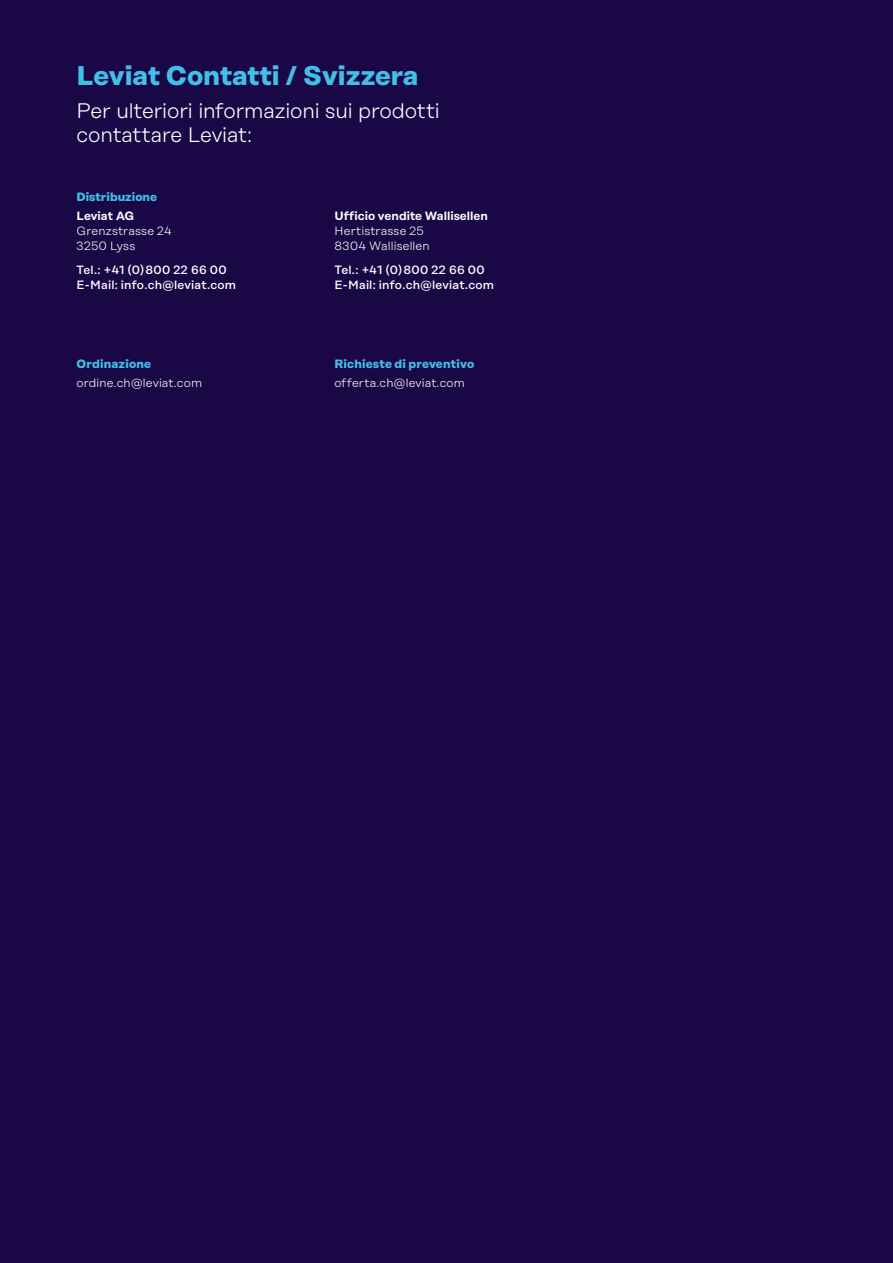
<style>
.page{position:relative;width:893px;height:1263px;background:#1a0746}
.page>*{position:absolute;margin:0;border:0;box-sizing:border-box;transform-origin:0 0}
.t1{font:700 27px "Rational Display";color:#42bfe7}
.t2{font:300 21px/24px "Rational Display";letter-spacing:-.01em;color:#fff}
.t3{font:300 12px/15px "Rational Display";letter-spacing:.015em;color:#fff}
.t4{font:500 12px/15px "Rational Display";letter-spacing:.015em;color:#fff}
.t5{font:700 12px "Rational Display";letter-spacing:.01em;color:#42bfe7}
.t6{font:600 12px "Rational Display";color:#fff}
</style>
<div class="page">
<h1 class="t1" style="left:77px;top:60px;width:343px">Leviat Contatti / Svizzera</h1>
<h2 class="t2" style="left:77px;top:99px;width:365px">Per ulteriori informazioni sui prodotti contattare Leviat:</h2>
<p class="t5" style="left:77px;top:189px;width:82px">Distribuzione</p>
<p class="t6" style="left:77px;top:209px;width:59px">Leviat AG</p>
<p class="t3" style="left:77px;top:224px;width:97px">Grenzstrasse 24<br>3250 Lyss</p>
<p class="t4" style="left:77px;top:262px;width:161px">Tel.: +41 (0) 800 22 66 00<br>E-Mail: info.ch@leviat.com</p>
<p class="t5" style="left:77px;top:356px;width:76px">Ordinazione</p>
<p class="t3" style="left:77px;top:375px;width:127px">ordine.ch@leviat.com</p>
<p class="t6" style="left:334px;top:209px;width:155px">Ufficio vendite Wallisellen</p>
<p class="t3" style="left:334px;top:224px;width:97px">Hertistrasse 25<br>8304 Wallisellen</p>
<p class="t4" style="left:334px;top:262px;width:161px">Tel.: +41 (0) 800 22 66 00<br>E-Mail: info.ch@leviat.com</p>
<p class="t5" style="left:334px;top:356px;width:141px">Richieste di preventivo</p>
<p class="t3" style="left:334px;top:375px;width:132px">offerta.ch@leviat.com</p>
</div>
